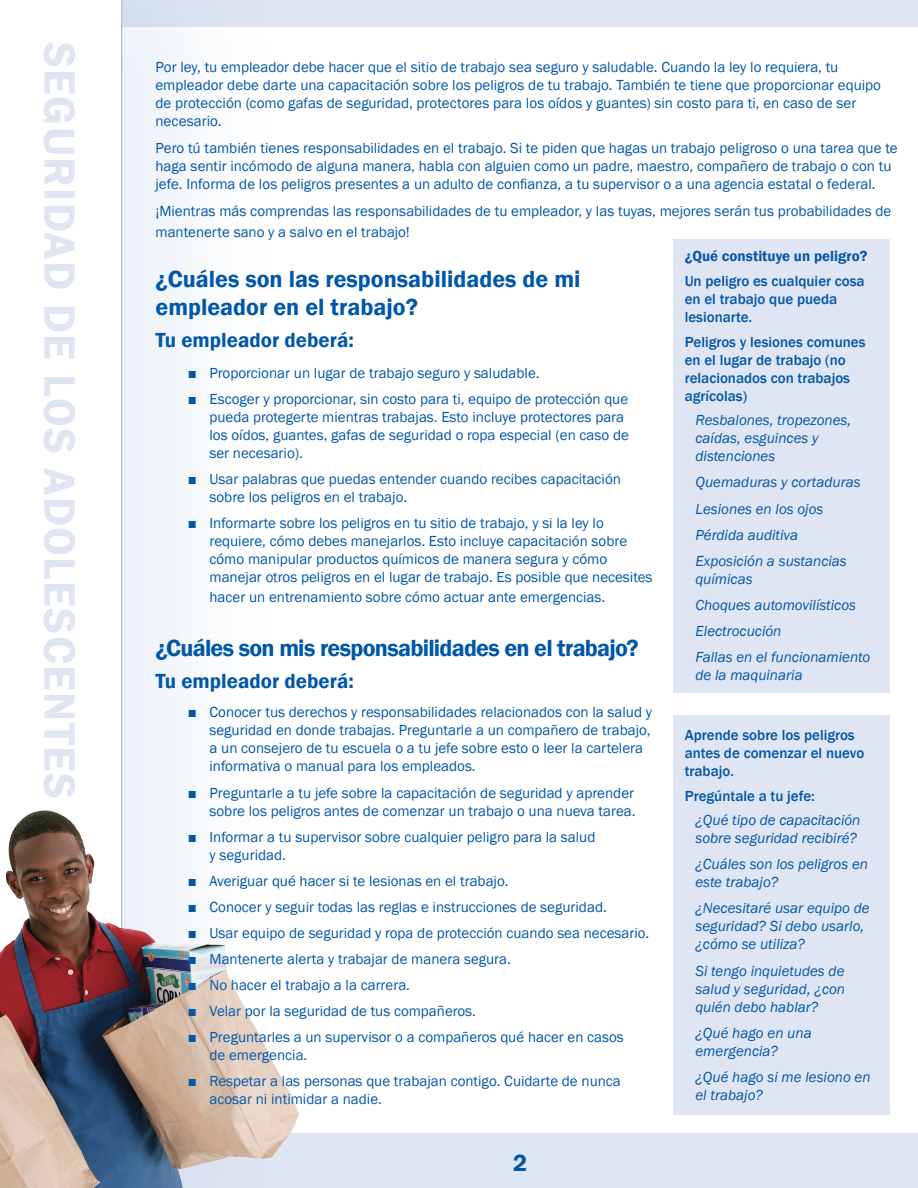
<style>
.page{position:relative;width:918px;height:1188px;background:#fff}
.page>*{position:absolute;margin:0;border:0;box-sizing:border-box;transform-origin:0 0}
.t1{font:600 45px "Franklin Gothic";letter-spacing:.03em;color:#e0e5f3}
.Heading_2{font:600 24px/28.8px "Franklin Gothic";color:#0157a8}
.Heading_2-2{font:600 24px "Franklin Gothic";letter-spacing:-.03em;color:#0157a8}
.Heading_3{font:600 21px "Franklin Gothic";color:#0157a8}
.Body_1{font:15px/18px "Franklin Gothic";color:#0157a8}
.List{font:italic 15px/18px "Franklin Gothic";color:#0157a8}
.Body_2{font:500 15px/18px "Franklin Gothic";color:#0157a8}
.Body_2-2{font:600 15px "Franklin Gothic";color:#0157a8}
</style>
<div class="page">
<div style="left:0;top:0;width:918px;height:27px;background:#dfe6f3"></div>
<div style="left:0;top:1134px;width:918px;height:54px;background:#dfe6f3"></div>
<div style="left:0;top:0;width:298px;height:1188px;background:#0161aa;opacity:.1"></div>
<div style="left:0;top:0;width:122px;height:1188px;background:#fff"></div>
<hr style="left:121px;top:0;width:1px;height:1188px;background:#aeb9dd">
<img style="left:0;top:811px;width:299px;height:377px">
<div style="left:674px;top:240px;width:216px;height:453px;background:#e0e5f3"></div>
<div style="left:674px;top:716px;width:216px;height:399px;background:#e0e5f3"></div>
<h1 class="t1" style="left:87px;top:42px;width:759px;rotate:90deg">SEGURIDAD DE LOS ADOLESCENTES</h1>
<p class="Body_1" style="left:156px;top:58px;width:727px">Por ley, tu empleador debe hacer que el sitio de trabajo sea seguro y saludable. Cuando la ley lo requiera, tu empleador debe darte una capacitación sobre los peligros de tu trabajo. También te tiene que proporcionar equipo de protección (como gafas de seguridad, protectores para los oídos y guantes) sin costo para ti, en caso de ser necesario.</p>
<p class="Body_1" style="left:156px;top:139px;width:744px">Pero tú también tienes responsabilidades en el trabajo. Si te piden que hagas un trabajo peligroso o una tarea que te haga sentir incómodo de alguna manera, habla con alguien como un padre, maestro, compañero de trabajo o con tu jefe. Informa de los peligros presentes a un adulto de confianza, a tu supervisor o a una agencia estatal o federal.</p>
<p class="Body_1" style="left:156px;top:200px;width:737px;line-height:21.6px">¡Mientras más comprendas las responsabilidades de tu empleador, y las tuyas, mejores serán tus probabilidades de mantenerte sano y a salvo en el trabajo!</p>
<p class="Heading_2" style="left:156px;top:265px;width:426px">¿Cuáles son las responsabilidades de mi empleador en el trabajo?</p>
<p class="Heading_3" style="left:156px;top:327px;width:200px">Tu empleador deberá:</p>
<p class="Body_1" style="left:188px;top:364px;width:353px">■ Proporcionar un lugar de trabajo seguro y saludable.</p>
<p class="Body_1" style="left:210px;top:390px;width:421px;text-indent:-22px">■ Escoger y proporcionar, sin costo para ti, equipo de protección que pueda protegerte mientras trabajas. Esto incluye protectores para los oídos, guantes, gafas de seguridad o ropa especial (en caso de ser necesario).</p>
<p class="Body_1" style="left:210px;top:470px;width:413px;text-indent:-22px">■ Usar palabras que puedas entender cuando recibes capacitación sobre los peligros en el trabajo.</p>
<p class="Body_1" style="left:210px;top:514px;width:444px;text-indent:-22px">■ Informarte sobre los peligros en tu sitio de trabajo, y si la ley lo requiere, cómo debes manejarlos. Esto incluye capacitación sobre cómo manipular productos químicos de manera segura y cómo manejar otros peligros en el lugar de trabajo. Es posible que necesites</p>
<p class="Body_1" style="left:210px;top:588px;width:397px">hacer un entrenamiento sobre cómo actuar ante emergencias.</p>
<p class="Heading_2-2" style="left:156px;top:633px;width:485px">¿Cuáles son mis responsabilidades en el trabajo?</p>
<p class="Heading_3" style="left:156px;top:668px;width:200px">Tu empleador deberá:</p>
<p class="Body_1" style="left:210px;top:704px;width:444px;text-indent:-22px">■ Conocer tus derechos y responsabilidades relacionados con la salud y seguridad en donde trabajas. Preguntarle a un compañero de trabajo, a un consejero de tu escuela o a tu jefe sobre esto o leer la cartelera informativa o manual para los empleados.</p>
<p class="Body_1" style="left:188px;top:784px;width:449px;text-align:right">■ Preguntarle a tu jefe sobre la capacitación de seguridad y aprender sobre los peligros antes de comenzar un trabajo o una nueva tarea.</p>
<p class="Body_1" style="left:210px;top:828px;width:387px;text-indent:-22px">■ Informar a tu supervisor sobre cualquier peligro para la salud y seguridad.</p>
<p class="Body_1" style="left:188px;top:872px;width:322px">■ Averiguar qué hacer si te lesionas en el trabajo.</p>
<p class="Body_1" style="left:188px;top:898px;width:420px">■ Conocer y seguir todas las reglas e instrucciones de seguridad.</p>
<p class="Body_1" style="left:188px;top:924px;width:463px">■ Usar equipo de seguridad y ropa de protección cuando sea necesario.</p>
<p class="Body_1" style="left:188px;top:950px;width:325px">■ Mantenerte alerta y trabajar de manera segura.</p>
<p class="Body_1" style="left:188px;top:976px;width:224px">■ No hacer el trabajo a la carrera.</p>
<p class="Body_1" style="left:188px;top:1003px;width:290px">■ Velar por la seguridad de tus compañeros.</p>
<p class="Body_1" style="left:210px;top:1029px;width:416px;text-indent:-22px">■ Preguntarles a un supervisor o a compañeros qué hacer en casos de emergencia.</p>
<p class="Body_1" style="left:210px;top:1073px;width:413px;text-indent:-22px">■ Respetar a las personas que trabajan contigo. Cuidarte de nunca acosar ni intimidar a nadie.</p>
<p class="Body_2-2" style="left:685px;top:247px;width:184px">¿Qué constituye un peligro?</p>
<p class="Body_2" style="left:685px;top:272px;width:182px">Un peligro es cualquier cosa en el trabajo que pueda lesionarte.</p>
<p class="Body_2" style="left:685px;top:333px;width:182px">Peligros y lesiones comunes en el lugar de trabajo (no relacionados con trabajos agrícolas)</p>
<p class="List" style="left:696px;top:412px;width:157px">Resbalones, tropezones, caídas, esguinces y distenciones</p>
<p class="List" style="left:696px;top:474px;width:167px">Quemaduras y cortaduras</p>
<p class="List" style="left:696px;top:500px;width:129px">Lesiones en los ojos</p>
<p class="List" style="left:696px;top:526px;width:104px">Pérdida auditiva</p>
<p class="List" style="left:696px;top:552px;width:153px">Exposición a sustancias químicas</p>
<p class="List" style="left:696px;top:596px;width:162px">Choques automovilísticos</p>
<p class="List" style="left:696px;top:622px;width:87px">Electrocución</p>
<p class="List" style="left:696px;top:648px;width:176px">Fallas en el funcionamiento de la maquinaria</p>
<p class="Body_2" style="left:685px;top:726px;width:181px">Aprende sobre los peligros antes de comenzar el nuevo trabajo.</p>
<p class="Body_2" style="left:685px;top:787px;width:132px">Pregúntale a tu jefe:</p>
<p class="List" style="left:696px;top:812px;width:166px">¿Qué tipo de capacitación sobre seguridad recibiré?</p>
<p class="List" style="left:696px;top:856px;width:174px">¿Cuáles son los peligros en este trabajo?</p>
<p class="List" style="left:696px;top:900px;width:176px">¿Necesitaré usar equipo de seguridad? Si debo usarlo, ¿cómo se utiliza?</p>
<p class="List" style="left:696px;top:962px;width:151px;text-align:justify">Si tengo inquietudes de salud y seguridad, ¿con quién debo hablar?</p>
<p class="List" style="left:696px;top:1024px;width:118px">¿Qué hago en una emergencia?</p>
<p class="List" style="left:696px;top:1068px;width:177px">¿Qué hago si me lesiono en el trabajo?</p>
<p class="Heading_2" style="left:513px;top:1149px;width:16px">2</p>
</div>
